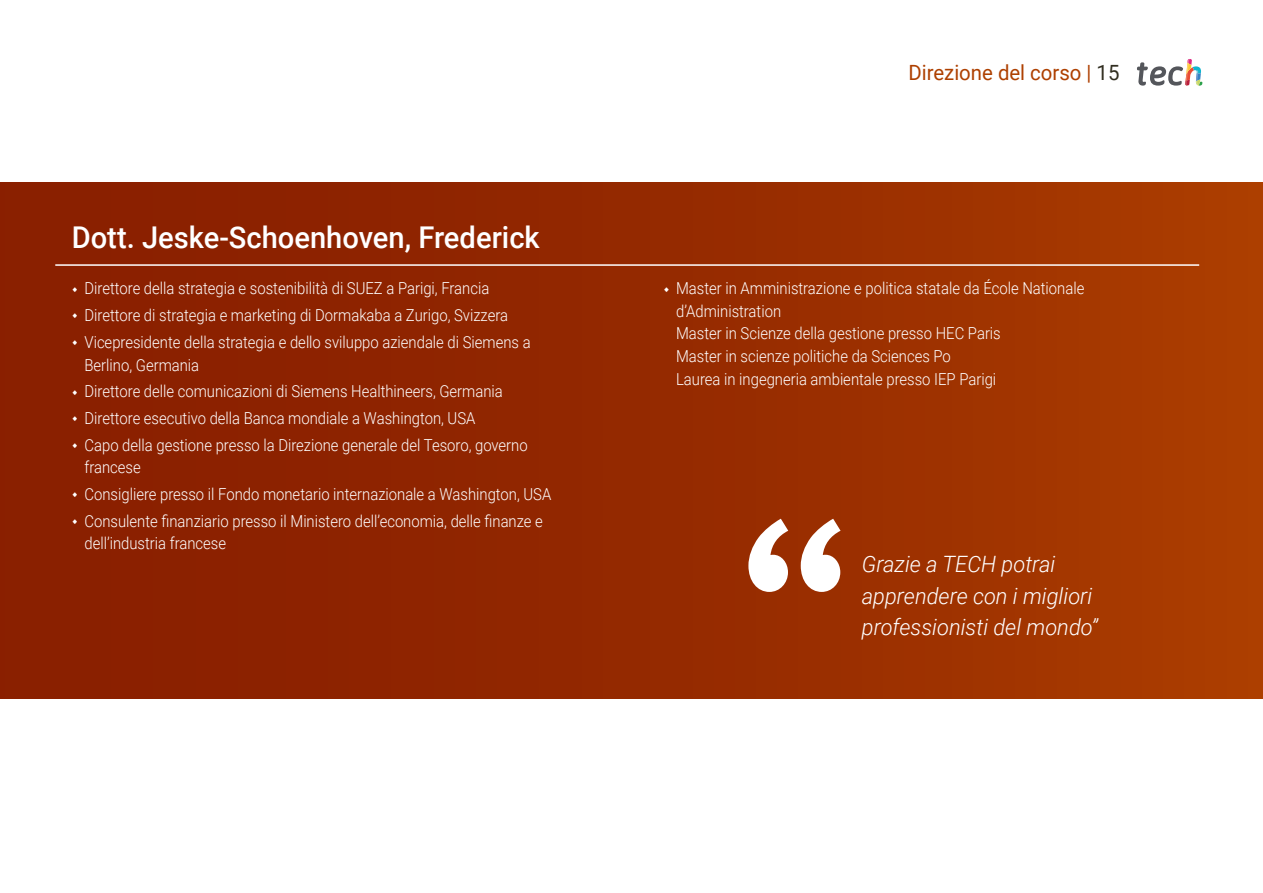
<style>
.page{position:relative;width:1263px;height:893px;background:#fff}
.page>*{position:absolute;margin:0;border:0;box-sizing:border-box;transform-origin:0 0}
.t1{font:500 30px "Roboto";color:#fff}
.t2{font:italic 300 22.5px/31.5px "Roboto";color:#fff}
.t3{font:21px "Roboto";color:#ae4000}
.t4{font:300 16.5px/26.7px "Roboto";color:#fff;scale:.9 1}
.s1{color:#312e20}
</style>
<div class="page">
<div style="left:0;top:182px;width:1263px;height:516px;background:linear-gradient(to right,#851b00,#a83b00)"></div>
<hr style="left:55px;top:264px;width:1144px;height:2px;background:#fff">
<svg style="left:1137px;top:59px;width:65px;height:27px"></svg>
<svg style="left:748px;top:519px;width:92px;height:73px"></svg>
<svg style="left:73px;top:287px;width:4px;height:5px"></svg>
<svg style="left:73px;top:314px;width:4px;height:5px"></svg>
<svg style="left:73px;top:340px;width:4px;height:5px"></svg>
<svg style="left:73px;top:390px;width:4px;height:5px"></svg>
<svg style="left:73px;top:416px;width:4px;height:5px"></svg>
<svg style="left:73px;top:443px;width:4px;height:5px"></svg>
<svg style="left:73px;top:492px;width:4px;height:5px"></svg>
<svg style="left:73px;top:519px;width:4px;height:5px"></svg>
<svg style="left:664px;top:287px;width:5px;height:5px"></svg>
<h1 class="t1" style="left:72px;top:216px;width:469px">Dott. Jeske-Schoenhoven, Frederick</h1>
<p class="t4" style="left:85px;top:275px;width:497px">Direttore della strategia e sostenibilità di SUEZ a Parigi, Francia<br>Direttore di strategia e marketing di Dormakaba a Zurigo, Svizzera<br>Vicepresidente della strategia e dello sviluppo aziendale di Siemens a</p>
<p class="t4" style="left:85px;top:351px;width:494px">Berlino, Germania<br>Direttore delle comunicazioni di Siemens Healthineers, Germania Direttore esecutivo della Banca mondiale a Washington, USA<br>Capo della gestione presso la Direzione generale del Tesoro, governo</p>
<p class="t4" style="left:85px;top:453px;width:520px">francese<br>Consigliere presso il Fondo monetario internazionale a Washington, USA<br>Consulente finanziario presso il Ministero dell’economia, delle finanze e</p>
<p class="t4" style="left:85px;top:529px;width:159px">dell’industria francese</p>
<p class="t3" style="left:908px;top:57px;width:213px">Direzione del corso | <span class="s1">15</span></p>
<p class="t4" style="left:676px;top:277px;width:455px;line-height:22.5px">Master in Amministrazione e politica statale da École Nationale d’Administration<br>Master in Scienze della gestione presso HEC Paris<br>Master in scienze politiche da Sciences Po<br>Laurea in ingegneria ambientale presso IEP Parigi</p>
<h2 class="t2" style="left:862px;top:548px;width:238px">Grazie a TECH potrai apprendere con i migliori professionisti del mondo”</h2>
</div>
